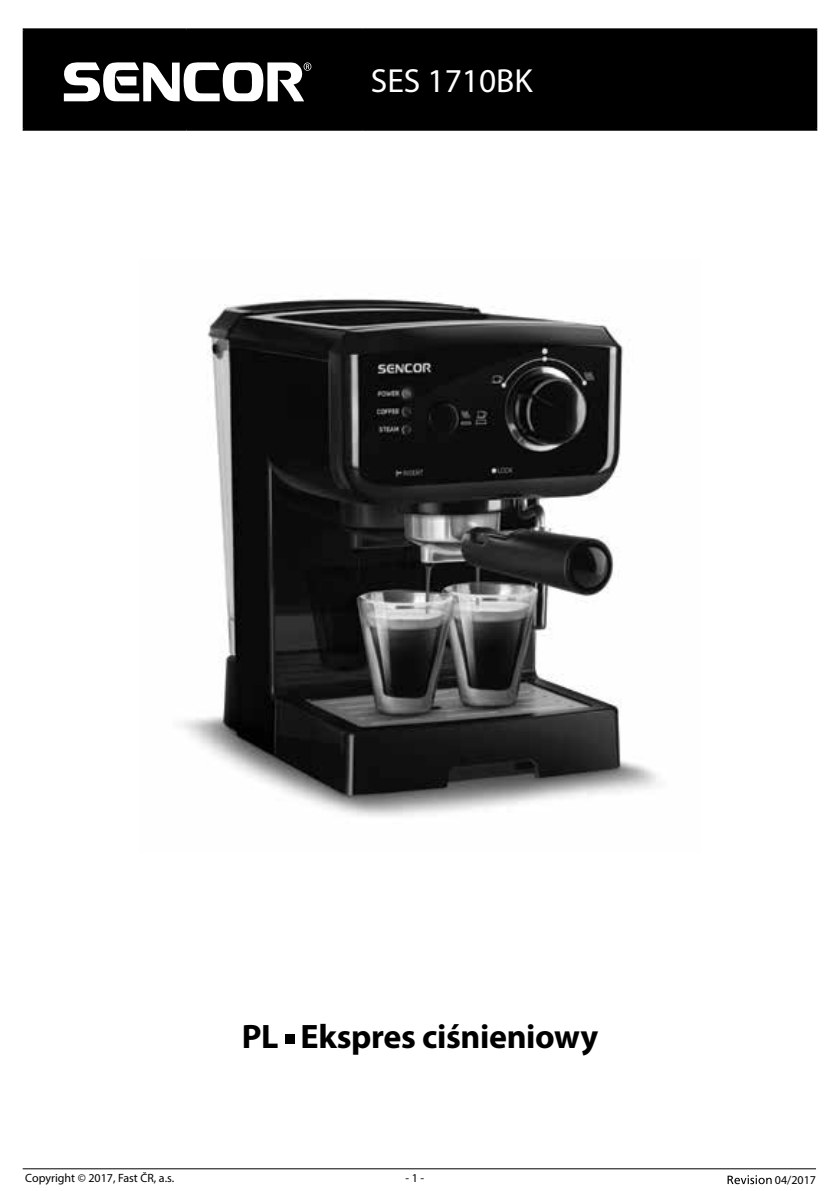
<style>
.page{position:relative;width:840px;height:1191px;background:#fff}
.page>*{position:absolute;margin:0;border:0;box-sizing:border-box;transform-origin:0 0}
.t1{font:700 34px "Myriad Pro";letter-spacing:-.01em;color:#000}
.t2{font:33.4px "Myriad Pro";color:#fff}
.t3{font:12px "Myriad Pro";color:#000}
</style>
<div class="page">
<svg style="left:727px;top:1175px;width:44px;height:9px"></svg>
<hr style="left:23px;top:1168px;width:792px;height:1px;background:#000">
<img style="left:182px;top:298px;width:475px;height:519px">
<div style="left:284px;top:1034px;width:10px;height:10px;background:#000"></div>
<div style="left:25px;top:30px;width:789px;height:99px;background:#000"></div>
<hr style="left:23px;top:28px;width:163px;height:2px;background:#000">
<hr style="left:23px;top:30px;width:2px;height:99px;background:#000">
<hr style="left:186px;top:28px;width:176px;height:2px;background:#000">
<hr style="left:185px;top:30px;width:2px;height:99px;background:#000">
<hr style="left:362px;top:28px;width:454px;height:2px;background:#000">
<hr style="left:361px;top:30px;width:2px;height:99px;background:#000">
<hr style="left:814px;top:30px;width:2px;height:99px;background:#000">
<hr style="left:23px;top:129px;width:163px;height:2px;background:#000">
<hr style="left:186px;top:129px;width:176px;height:2px;background:#000">
<hr style="left:362px;top:129px;width:454px;height:2px;background:#000">
<svg style="left:63px;top:62px;width:248px;height:40px"></svg>
<h2 class="t2" style="left:370px;top:60px;width:163px">SES 1710BK</h2>
<h1 class="t1" style="left:241px;top:1014px;width:358px">PL Ekspres ciśnieniowy</h1>
<p class="t3" style="left:25px;top:1170px;width:150px">Copyright © 2017, Fast ČR, a.s.</p>
<p class="t3" style="left:405px;top:1170px;width:20px">- 1 -</p>
<p class="t3" style="left:774px;top:1172px;width:43px">04/2017</p>
</div>
